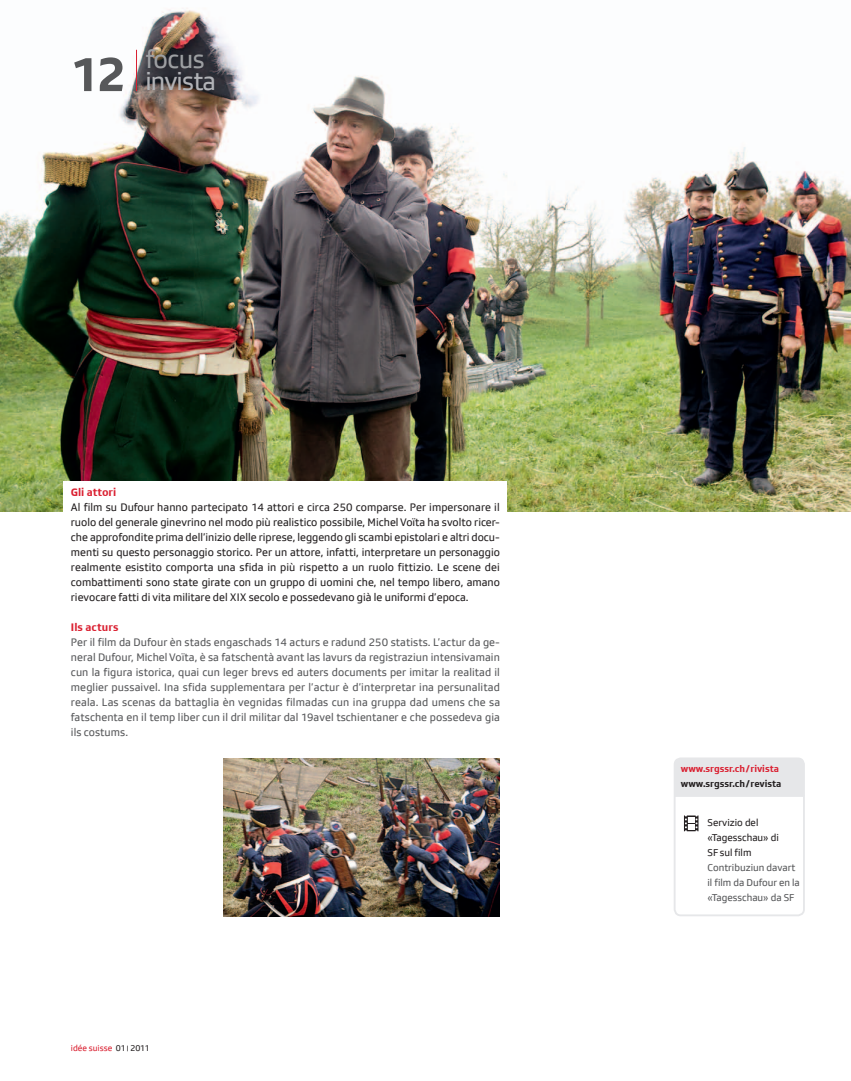
<style>
.page{position:relative;width:851px;height:1081px;background:#fff}
.page>*{position:absolute;margin:0;border:0;box-sizing:border-box;transform-origin:0 0}
.t1{font:700 50px "SRGSSR Type";color:#57585a}
.t2{font:26.25px "SRGSSR Type";letter-spacing:-.03em;color:#b2b3b7}
.t3{font:26.25px "SRGSSR Type";letter-spacing:-.015em;color:#9d9fa2}
.Fliesstext___Deutsc{font:11.25px/15px "SRGSSR Type";color:#231f20;text-align:justify}
.Fliesstext___Franz{font:11.25px/15px "SRGSSR Type";letter-spacing:.005em;color:#57585a;text-align:justify}
.Fliesstext___Deutsc-2{font:700 11.25px "SRGSSR Type";color:#da2031}
.Fliesstext___Franz-2{font:700 11.25px "SRGSSR Type";letter-spacing:.005em;color:#da2031}
.Mediabox{font:10.25px/15px "SRGSSR Type";color:#57585a}
.Mediabox_Titel{font:700 9.75px "SRGSSR Type";letter-spacing:-.005em;color:#da2031}
.Mediabox_Titel-2{font:700 9.75px "SRGSSR Type";letter-spacing:-.005em;color:#231f20}
.t4{font:8.75px "SRGSSR Type";color:#da2031}
.s1{color:#231f20}
.s2{font-size:7.75px;color:#231f20}
</style>
<div class="page">
<img style="left:0;top:8px;width:850px;height:503px">
<img style="left:223px;top:758px;width:277px;height:158px">
<div style="left:64px;top:481px;width:443px;height:45px;background:#fff"></div>
<hr style="left:850px;top:757px;width:1px;height:264px;background:#e6e7e9">
<svg style="left:674px;top:757px;width:131px;height:159px"></svg>
<hr style="left:136px;top:50px;width:1px;height:41px;background:#da2031">
<p class="t1" style="left:71px;top:44px;width:57px">12</p>
<h2 class="t3" style="left:145px;top:44px;width:61px">focus</h2>
<h2 class="t2" style="left:145px;top:67px;width:72px">invista</h2>
<p class="Fliesstext___Deutsc-2" style="left:71px;top:486px;width:47px">Gli attori</p>
<p class="Fliesstext___Deutsc" style="left:71px;top:500px;width:430px">Al film su Dufour hanno partecipato 14 attori e circa 250 comparse. Per impersonare il ruolo del generale ginevrino nel modo più realistico possibile, Michel Voïta ha svolto ricer&shy;che approfondite prima dell’inizio delle riprese, leggendo gli scambi epistolari e altri docu&shy;menti su questo personaggio storico. Per un attore, infatti, interpretare un personaggio realmente esistito comporta una sfida in più rispetto a un ruolo fittizio. Le scene dei combattimenti sono state girate con un gruppo di uomini che, nel tempo libero, amano rievocare fatti di vita militare del XIX secolo e possedevano già le uniformi d’epoca.</p>
<p class="Fliesstext___Franz-2" style="left:71px;top:621px;width:49px">Ils acturs</p>
<p class="Fliesstext___Franz" style="left:71px;top:635px;width:430px">Per il film da Dufour èn stads engaschads 14 acturs e radund 250 statists. L’actur da ge&shy;neral Dufour, Michel Voïta, è sa fatschentà avant las lavurs da registraziun intensivamain cun la figura istorica, quai cun leger brevs ed auters documents per imitar la realitad il meglier pussaivel. Ina sfida supplementara per l’actur è d’interpretar ina persunalitad reala. Las scenas da battaglia èn vegnidas filmadas cun ina gruppa dad umens che sa fatschenta en il temp liber cun il dril militar dal 19avel tschientaner e che possedeva gia ils costums.</p>
<p class="t4" style="left:71px;top:1043px;width:80px">idée suisse <span class="s1">01</span><span class="s2">|</span> <span class="s1">2011</span></p>
<p class="Mediabox_Titel" style="left:680px;top:763px;width:100px">www.srgssr.ch/rivista</p>
<p class="Mediabox_Titel-2" style="left:680px;top:778px;width:102px">www.srgssr.ch/revista</p>
<p class="Mediabox" style="left:707px;top:815px;width:94px"><span class="s1">Servizio del «Tagesschau» di<br>SF sul film<br></span>Contribuziun davart il film da Dufour en la «Tagesschau» da SF</p>
</div>
